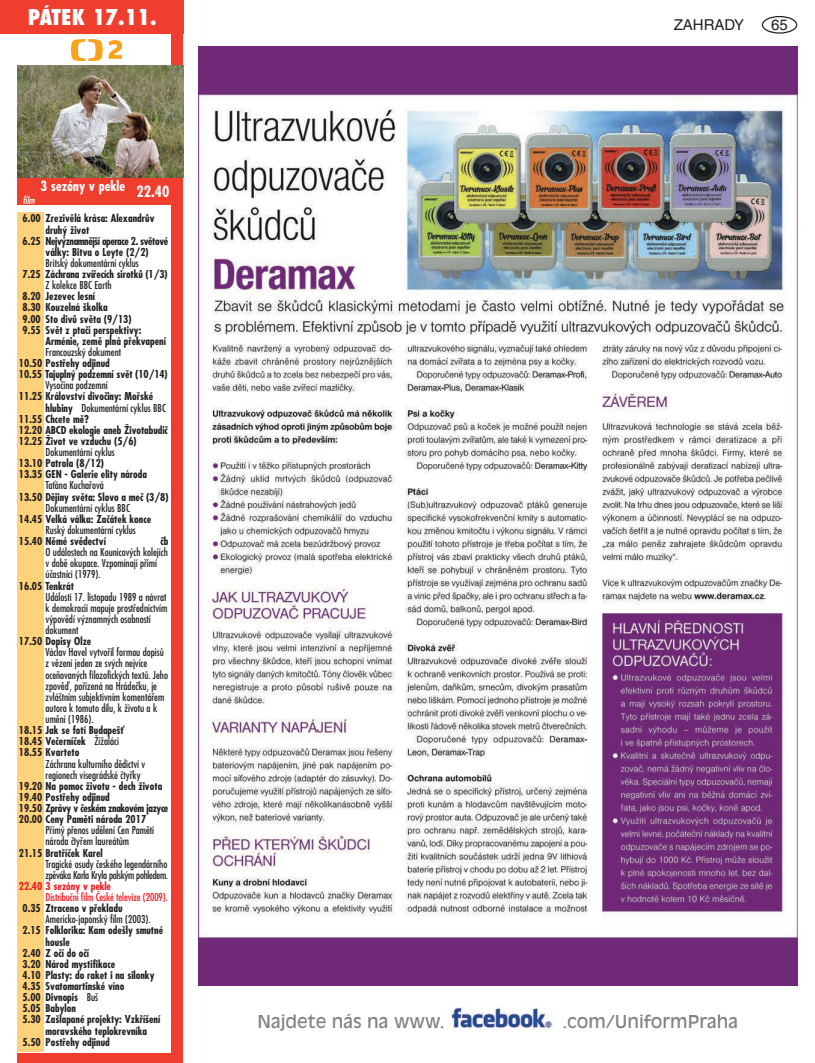
<style>
.page{position:relative;width:815px;height:1063px;background:#fff}
.page>*{position:absolute;margin:0;border:0;box-sizing:border-box;transform-origin:0 0}
.t1{font:800 condensed 21.25px "Futura CE";color:#fff}
.t2{font:17.5px "Antique Olive CE";color:#808285}
.t3{font:15px "Helvetica CE";color:#231f20}
.t4{font:700 condensed 13.75px "Futura CE";color:#fff}
.t5{font:700 condensed 10.62px/11.1px "Futura CE";color:#231f20}
.t6{font:condensed 10.62px/11.1px "Futura CE";color:#231f20}
.t7{font:condensed 10.62px/11.1px "Futura CE";letter-spacing:-.02em;color:#231f20}
.t8{font:condensed 10.62px "Futura CE";letter-spacing:-.01em;color:#ee1d23}
.t9{font:700 condensed 10.62px "Futura CE";letter-spacing:-.04em;color:#231f20}
.t10{font:700 condensed 10.62px "Futura CE";color:#ee1d23}
.t11{font:italic condensed 10px "Futura CE";color:#fff}
.s1{font-size:15px}
.s2{font-weight:700}
.s3{font-weight:400}
</style>
<div class="page">
<div style="left:762px;top:16px;width:35px;height:18px;border:1px solid #231f20;border-radius:50%"></div>
<img style="left:198px;top:46px;width:599px;height:939px">
<div style="left:18px;top:28px;width:165px;height:1035px;background:#ef3e2e"></div>
<div style="left:0;top:0;width:183px;height:34px;background:#ef3e2e"></div>
<div style="left:18px;top:205px;width:153px;height:847px;background:#fff"></div>
<div style="left:18px;top:213px;width:26px;height:839px;background:#fed17b"></div>
<div style="left:18px;top:35px;width:152px;height:30px;background:#fff"></div>
<img style="left:71px;top:39px;width:51px;height:21px">
<img style="left:18px;top:65px;width:165px;height:112px">
<img style="left:451px;top:1007px;width:103px;height:23px">
<h1 class="t1" style="left:28px;top:5px;width:130px">PÁTEK 17.11.</h1>
<p class="t4" style="left:40px;top:178px;width:131px">3 sezóny v pekle <span class="s1">22.40</span></p>
<p class="t11" style="left:23px;top:194px;width:13px">film</p>
<p class="t5" style="left:23px;top:213px;width:133px">6.00 Zrezivělá krása: Alexandrův</p>
<p class="t5" style="left:46px;top:224px;width:45px">druhý život</p>
<p class="t9" style="left:23px;top:234px;width:147px">6.25 Nejvýznamnější operace 2. světové</p>
<p class="t5" style="left:46px;top:246px;width:105px">války: Bitva o Leyte (2/2)</p>
<p class="t6" style="left:46px;top:257px;width:95px">Britský dokumentární cyklus</p>
<p class="t5" style="left:23px;top:269px;width:147px">7.25 Záchrana zvířecích sirotků (1/3)</p>
<p class="t6" style="left:46px;top:280px;width:68px">Z kolekce BBC Earth</p>
<p class="t5" style="left:23px;top:291px;width:74px">8.20 Jezevec lesní</p>
<p class="t5" style="left:23px;top:302px;width:87px">8.30 Kouzelná školka</p>
<p class="t5" style="left:23px;top:313px;width:111px">9.00 Sto divů světa (9/13)</p>
<p class="t5" style="left:23px;top:324px;width:120px">9.55 Svět z ptačí perspektivy:</p>
<p class="t5" style="left:46px;top:335px;width:122px">Arménie, země plná překvapení</p>
<p class="t6" style="left:46px;top:346px;width:77px">Francouzský dokument</p>
<p class="t5" style="left:19px;top:358px;width:150px">10.50 Postřehy odjinud<br>10.55 Tajuplný podzemní svět (10/14)</p>
<p class="t6" style="left:46px;top:380px;width:64px">Vysočina podzemní</p>
<p class="t5" style="left:19px;top:391px;width:136px">11.25 Království divočiny: Mořské</p>
<p class="t6" style="left:46px;top:402px;width:122px"><span class="s2">hlubiny</span> Dokumentární cyklus BBC</p>
<p class="t5" style="left:19px;top:413px;width:72px">11.55 Chcete mě?</p>
<p class="t5" style="left:19px;top:424px;width:151px">12.20 ABCD ekologie aneb Životabudič</p>
<p class="t5" style="left:19px;top:436px;width:119px">12.25 Život ve vzduchu (5/6)</p>
<p class="t6" style="left:46px;top:447px;width:71px">Dokumentární cyklus</p>
<p class="t5" style="left:19px;top:458px;width:130px">13.10 Patrola (8/12)<br>13.35 GEN - Galerie elity národa</p>
<p class="t6" style="left:46px;top:480px;width:60px">Taťána Kuchařová</p>
<p class="t5" style="left:19px;top:491px;width:151px">13.50 Dějiny světa: Slovo a meč (3/8)</p>
<p class="t6" style="left:46px;top:502px;width:86px">Dokumentární cyklus BBC</p>
<p class="t5" style="left:19px;top:513px;width:134px">14.45 Velká válka: Začátek konce</p>
<p class="t6" style="left:46px;top:524px;width:92px">Ruský dokumentární cyklus</p>
<p class="t5" style="left:19px;top:536px;width:88px">15.40 Němé svědectví</p>
<p class="t5" style="left:160px;top:536px;width:9px">čb</p>
<p class="t6" style="left:46px;top:547px;width:124px">O událostech na Kounicových kolejích v době okupace. Vzpomínají přímí účastníci (1979).</p>
<p class="t5" style="left:19px;top:580px;width:56px">16.05 Tenkrát</p>
<p class="t6" style="left:46px;top:591px;width:123px">Události 17. listopadu 1989 a návrat k demokracii mapuje prostřednictvím výpovědí významných osobností dokument</p>
<p class="t5" style="left:19px;top:636px;width:74px">17.50 Dopisy Olze</p>
<p class="t6" style="left:46px;top:647px;width:124px">Václav Havel vytvořil formou dopisů z vězení jeden ze svých nejvíce oceňovaných filozofických textů. Jeho zpověď, pořízená na Hrádečku, je zvláštním subjektivním komentářem autora k tomuto dílu, k životu a k umění (1986).</p>
<p class="t5" style="left:19px;top:725px;width:107px">18.15 Jak se fotí Budapešť<br>18.45 Večerníček <span class="s3">Žížaláci<br></span>18.55 Kvarteto</p>
<p class="t6" style="left:46px;top:758px;width:101px">Záchrana kulturního dědictví v regionech visegrádské čtyřky</p>
<p class="t5" style="left:19px;top:780px;width:151px">19.20 Na pomoc životu - dech života<br>19.40 Postřehy odjinud<br>19.50 Zprávy v českém znakovém jazyce<br>20.00 Ceny Paměti národa 2017</p>
<p class="t6" style="left:46px;top:825px;width:110px">Přímý přenos udělení Cen Paměti národa čtyřem laureátům</p>
<p class="t5" style="left:19px;top:847px;width:85px">21.15 Bratříček Karel</p>
<p class="t7" style="left:46px;top:858px;width:124px">Tragické osudy českého legendárního zpěváka Karla Kryla polským pohledem.</p>
<p class="t10" style="left:19px;top:880px;width:94px">22.40 3 sezóny v pekle</p>
<p class="t8" style="left:46px;top:891px;width:124px">Distribuční film České televize (2009).</p>
<p class="t5" style="left:23px;top:903px;width:101px">0.35 Ztraceno v překladu</p>
<p class="t6" style="left:46px;top:914px;width:107px">Americko-japonský film (2003).</p>
<p class="t5" style="left:23px;top:925px;width:142px">2.15 Folklorika: Kam odešly smutné</p>
<p class="t5" style="left:46px;top:936px;width:26px">housle</p>
<p class="t5" style="left:23px;top:947px;width:68px">2.40 Z očí do očí</p>
<p class="t5" style="left:23px;top:958px;width:94px">3.20 Národ mystifikace</p>
<p class="t5" style="left:23px;top:969px;width:133px">4.10 Plasty: do raket i na silonky</p>
<p class="t5" style="left:23px;top:981px;width:103px">4.35 Svatomartinské víno</p>
<p class="t5" style="left:23px;top:992px;width:77px">5.00 Divnopis <span class="s3">Buš</span></p>
<p class="t5" style="left:23px;top:1003px;width:55px">5.05 Babylon</p>
<p class="t5" style="left:23px;top:1014px;width:139px">5.30 Zašlapané projekty: Vzkříšení</p>
<p class="t5" style="left:46px;top:1025px;width:103px">moravského teplokrevníka</p>
<p class="t5" style="left:23px;top:1036px;width:89px">5.50 Postřehy odjinud</p>
<h3 class="t3" style="left:674px;top:16px;width:72px">ZAHRADY</h3>
<h3 class="t3" style="left:771px;top:16px;width:18px">65</h3>
<h2 class="t2" style="left:257px;top:1012px;width:189px">Najdete nás na www.</h2>
<h2 class="t2" style="left:562px;top:1012px;width:177px">.com/UniformPraha</h2>
</div>
